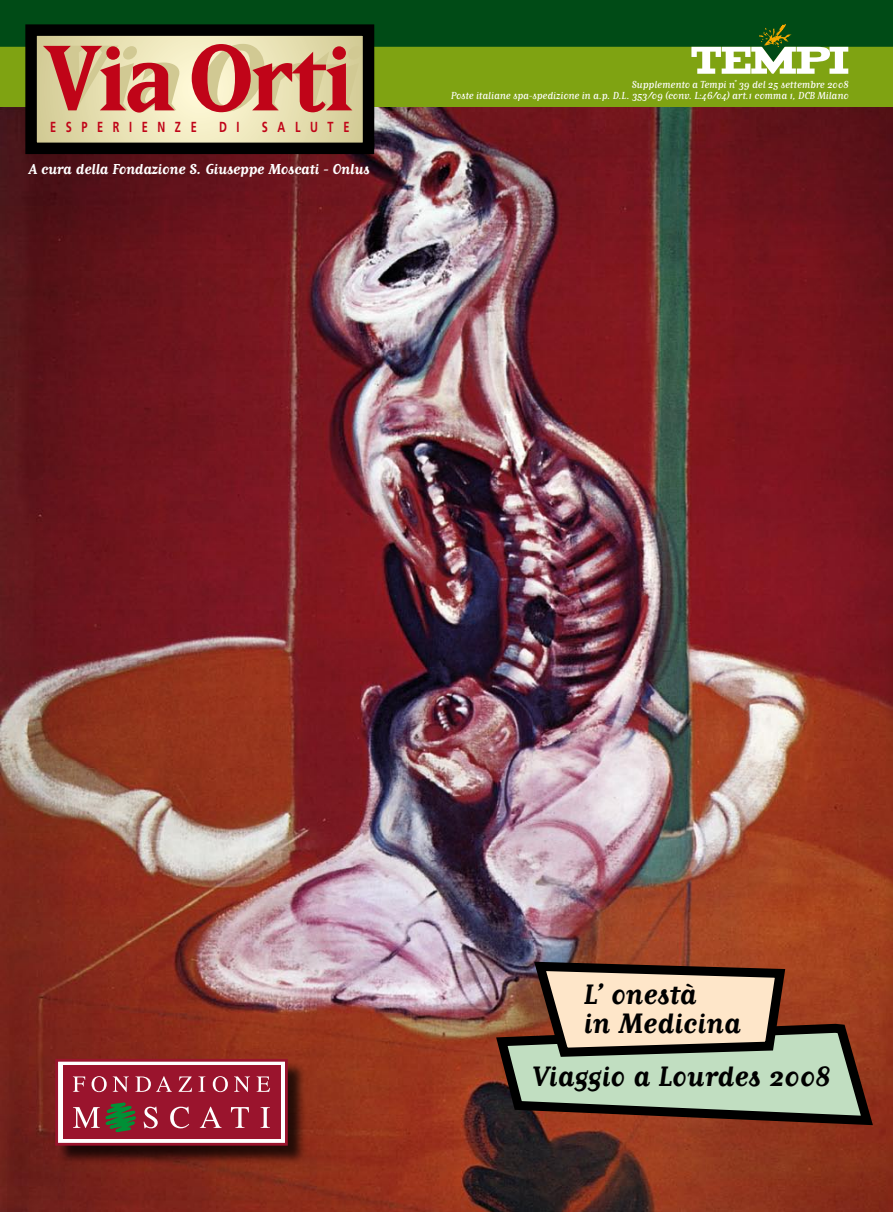
<style>
.page{position:relative;width:893px;height:1212px;background:#fff}
.page>*{position:absolute;margin:0;border:0;box-sizing:border-box;transform-origin:0 0}
.t1{font:700 109.35px "Matrix";letter-spacing:-.02em;color:#c00418}
.t2{font:700 33px/28.5px "Matrix Script";color:#000}
.t3{font:700 16.95px "Matrix Script";letter-spacing:-.01em;color:#fff}
.t4{font:700 14.55px "Frutiger LT Std";letter-spacing:.88em;color:#c00418;scale:.75 1}
.t5{font:12px/10.5px "Matrix Script";letter-spacing:-.01em;color:#fff;text-align:right}
.s1{font-style:italic;color:#d1c993}
</style>
<div class="page">
<img style="left:0;top:107px;width:893px;height:1105px">
<div style="left:0;top:8px;width:893px;height:98px;background:#7fa312"></div>
<svg style="left:0;top:0;width:893px;height:62px;fill:#004b16"></svg>
<svg style="left:691px;top:24px;width:157px;height:50px"></svg>
<svg style="left:37px;top:36px;width:325px;height:106px;background:#e8e1b5"></svg>
<div style="left:25px;top:24px;width:349px;height:130px;border:11px solid #000"></div>
<svg style="left:491px;top:955px;width:388px;height:175px;background:#9e8972"></svg>
<div style="left:56px;top:1059px;width:252px;height:107px;background:#000;opacity:.75"></div>
<div style="left:57px;top:1060px;width:229px;height:84px;background:#fff"></div>
<div style="left:55px;top:1059px;width:233px;height:86px;border:3px solid #9a142d"></div>
<div style="left:63px;top:1065px;width:217px;height:74px;background:#9a142d"></div>
<svg style="left:73px;top:1076px;width:197px;height:16px"></svg>
<svg style="left:73px;top:1102px;width:197px;height:31px"></svg>
<h1 class="t1" style="left:44px;top:24px;width:310px"><span class="s1">V</span>iaOrti</h1>
<p class="t4" style="left:50px;top:119px;width:195px">ESPE RIE NZE</p>
<p class="t4" style="left:219px;top:119px;width:29px">D I</p>
<p class="t4" style="left:262px;top:119px;width:116px">SALUTE</p>
<h3 class="t3" style="left:29px;top:161px;width:342px">A cura della Fondazione S. Giuseppe Moscati - Onlus</h3>
<p class="t5" style="left:451px;top:80px;width:399px">Supplemento a Tempi n˚ 39 del 25 settembre 2008<br>Poste italiane spa-spedizione in a.p. D.L. 353/09 (conv. L:46/04) art.1 comma 1, DCB Milano</p>
<h2 class="t2" style="left:584px;top:979px;width:159px">L’ onestà<br>in Medicina</h2>
<h2 class="t2" style="left:532px;top:1061px;width:300px">Viaggio a Lourdes 2008</h2>
</div>
